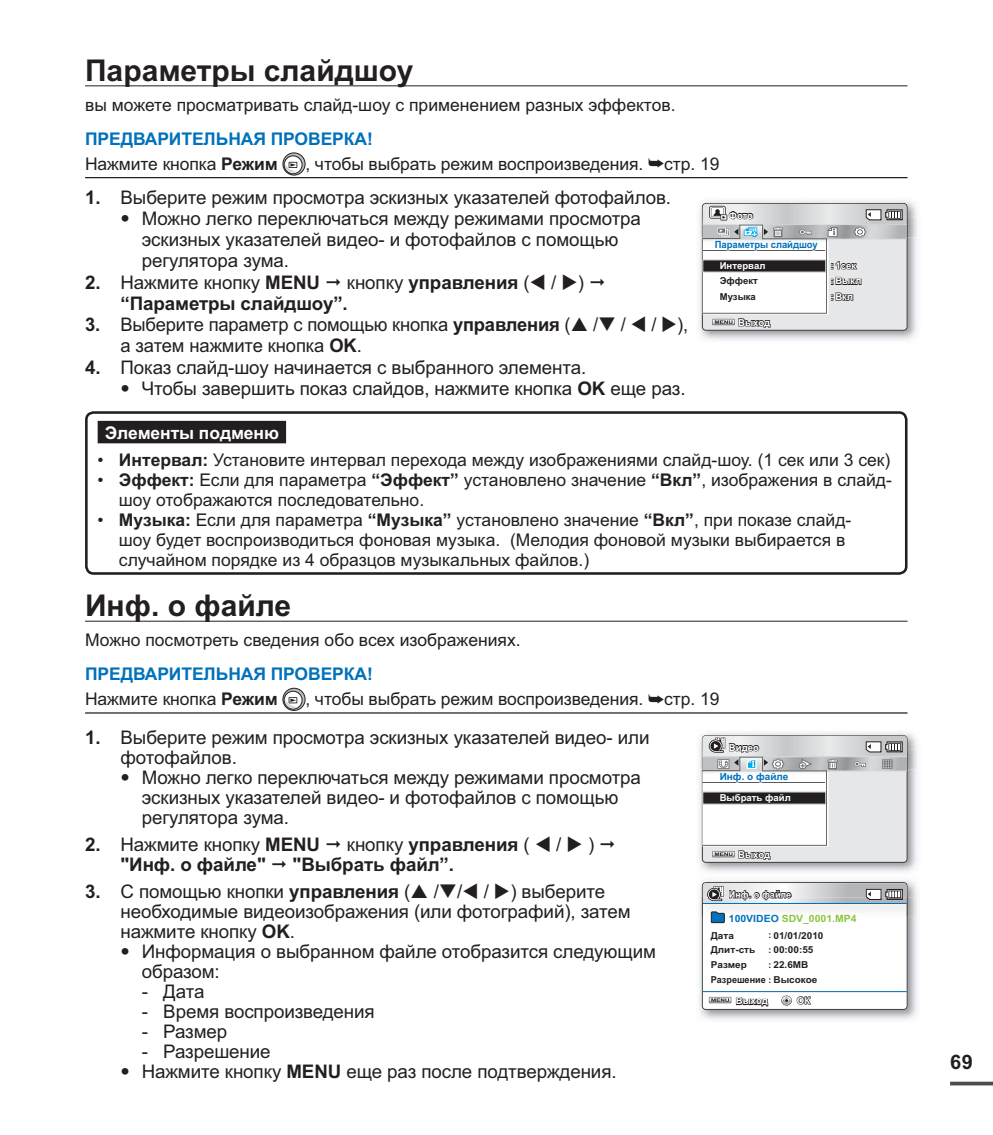
<style>
.page{position:relative;width:993px;height:1135px;background:#fff}
.page>*{position:absolute;margin:0;border:0;box-sizing:border-box;transform-origin:0 0}
.t1{font:700 30px "Arial";color:#231f20}
.t2{font:700 20px "Arial";color:#231f20}
.t3{font:18.75px/20px "Arial";letter-spacing:-.005em;color:#231f20}
.t4{font:700 18.75px/21.2px "Arial";letter-spacing:-.005em;color:#231f20}
.t5{font:100 18.75px "Helvetica Neue";color:#231f20}
.t6{font:17.5px/20px "Arial";color:#231f20}
.t7{font:700 17.5px/24.8px "Arial";letter-spacing:-.005em;color:#0071bc}
.t8{font:700 17.5px "Arial";letter-spacing:-.005em;color:#fff}
.t9{font:700 10px "Arial";color:#8cc63f;scale:1.05 1}
.t10{font:700 10px "Arial";letter-spacing:-.005em;color:#0071bc;scale:.95 1}
.t11{font:700 10px "Arial";letter-spacing:-.005em;color:#0071bc}
.t12{font:700 9.5px/15px "Arial";color:#231f20;scale:1.04 1}
.t13{font:700 9.5px/15.5px "Arial";color:#fff}
.t14{font:700 9.5px "Arial";color:#231f20}
.t15{font:700 9.5px "Arial";color:#fff;scale:.95 1}
.s1{font-weight:400;color:#231f20}
.s2{color:#231f20}
.s3{font-weight:700}
.s4{font-weight:400}
.s5{font-size:9.25px}
.s6{color:#0071bc}
</style>
<div class="page">
<hr style="left:950px;top:1082px;width:42px;height:3px;background:#4c4c4e">
<hr style="left:85px;top:621px;width:822px;height:1px;background:#231f20">
<hr style="left:85px;top:712px;width:822px;height:2px;background:#231f20">
<svg style="left:283px;top:688px;width:22px;height:22px"></svg>
<div style="left:282px;top:688px;width:23px;height:23px;border:1px solid #231f20;border-radius:50%"></div>
<svg style="left:284px;top:691px;width:18px;height:18px"></svg>
<div style="left:284px;top:691px;width:18px;height:19px;border:1px solid #231f20;border-radius:50%"></div>
<svg style="left:285px;top:698px;width:13px;height:11px"></svg>
<div style="left:85px;top:411px;width:822px;height:164px;border:3px solid #231f20;border-radius:7px"></div>
<div style="left:98px;top:421px;width:188px;height:22px;background:#231f20"></div>
<hr style="left:85px;top:85px;width:822px;height:1px;background:#231f20">
<hr style="left:85px;top:177px;width:822px;height:1px;background:#231f20">
<svg style="left:283px;top:153px;width:22px;height:22px"></svg>
<div style="left:282px;top:153px;width:23px;height:22px;border:1px solid #231f20;border-radius:50%"></div>
<svg style="left:284px;top:156px;width:18px;height:18px"></svg>
<div style="left:284px;top:155px;width:18px;height:19px;border:1px solid #231f20;border-radius:50%"></div>
<svg style="left:285px;top:163px;width:13px;height:11px"></svg>
<img style="left:699px;top:200px;width:218px;height:140px">
<img style="left:699px;top:218px;width:218px;height:19px">
<svg style="left:702px;top:203px;width:205px;height:128px"></svg>
<img style="left:699px;top:732px;width:218px;height:288px">
<img style="left:699px;top:750px;width:218px;height:19px">
<svg style="left:702px;top:735px;width:205px;height:128px"></svg>
<img style="left:699px;top:897px;width:218px;height:20px">
<svg style="left:702px;top:882px;width:205px;height:128px"></svg>
<h1 class="t1" style="left:85px;top:59px;width:330px">Параметры слайдшоу</h1>
<p class="t6" style="left:85px;top:96px;width:592px">вы можете просматривать слайд-шоу с применением разных эффектов.</p>
<p class="t7" style="left:85px;top:128px;width:289px">ПРЕДВАРИТЕЛЬНАЯ ПРОВЕРКА!<br><span class="s1">Нажмите кнопка</span> <span class="s2">Режим</span></p>
<p class="t6" style="left:305px;top:155px;width:415px">, чтобы выбрать режим воспроизведения. стр. 19</p>
<p class="t3" style="left:142px;top:188px;width:531px;line-height:21.2px;text-indent:-57px"><span class="s3">1.</span> Выберите режим просмотра эскизных указателей фотофайлов.<br>Можно легко переключаться между режимами просмотра эскизных указателей видео- и фотофайлов с помощью регулятора зума.</p>
<p class="t3" style="left:85px;top:274px;width:236px"><span class="s3">2.</span> Нажмите кнопку <span class="s3">MENU</span></p>
<p class="t13" style="left:729px;top:208px;width:26px">Фото</p>
<p class="t5" style="left:120px;top:212px;width:11px">•</p>
<p class="t10" style="left:714px;top:241px;width:110px">Параметры слайдшоу</p>
<p class="t13" style="left:719px;top:259px;width:47px">Интервал</p>
<p class="t14" style="left:719px;top:278px;width:40px">Эффект</p>
<p class="t13" style="left:738px;top:316px;width:33px">Выход</p>
<p class="t4" style="left:120px;top:273px;width:465px;text-indent:226px"><span class="s4">кнопку</span> управления <span class="s4">( / ) </span>“Параметры слайдшоу”.</p>
<p class="t3" style="left:85px;top:316px;width:542px"><span class="s3">3.</span> Выберите параметр с помощью кнопка <span class="s3">управления</span> ( / /</p>
<p class="t3" style="left:651px;top:316px;width:38px">/ ),</p>
<p class="t3" style="left:120px;top:338px;width:243px">а затем нажмите кнопка <span class="s3">OK</span>.</p>
<p class="t3" style="left:142px;top:358px;width:545px;line-height:21.2px;text-indent:-57px"><span class="s3">4.</span> Показ слайд-шоу начинается с выбранного элемента.<br>Чтобы завершить показ слайдов, нажмите кнопка <span class="s3">OK</span> еще раз.</p>
<p class="t14" style="left:719px;top:293px;width:38px">Музыка</p>
<p class="t5" style="left:120px;top:382px;width:11px">•</p>
<p class="t13" style="left:830px;top:259px;width:32px">: 1сек : Выкл</p>
<p class="t13" style="left:830px;top:290px;width:24px">: Вкл</p>
<p class="t8" style="left:105px;top:426px;width:176px">Элементы подменю</p>
<p class="t6" style="left:98px;top:451px;width:794px">• <span class="s3">Интервал:</span> Установите интервал перехода между изображениями слайд-шоу. (1 сек или 3 сек)</p>
<p class="t6" style="left:119px;top:471px;width:774px;text-indent:-21px">• <span class="s3">Эффект:</span> Если для параметра <span class="s3">“Эффект”</span> установлено значение <span class="s3">“Вкл”</span>, изображения в слайд&shy;шоу отображаются последовательно.</p>
<p class="t6" style="left:119px;top:511px;width:734px;text-indent:-21px">• <span class="s3">Музыка:</span> Если для параметра <span class="s3">“Музыка”</span> установлено значение <span class="s3">“Вкл”</span>, при показе слайд&shy;шоу будет воспроизводиться фоновая музыка. (Мелодия фоновой музыки выбирается в случайном порядке из 4 образцов музыкальных файлов.)</p>
<h1 class="t1" style="left:85px;top:595px;width:207px">Инф. о файле</h1>
<p class="t6" style="left:85px;top:632px;width:437px">Можно посмотреть сведения обо всех изображениях.</p>
<p class="t7" style="left:85px;top:663px;width:289px">ПРЕДВАРИТЕЛЬНАЯ ПРОВЕРКА!<br><span class="s1">Нажмите кнопка</span> <span class="s2">Режим</span></p>
<p class="t6" style="left:305px;top:691px;width:415px">, чтобы выбрать режим воспроизведения. стр. 19</p>
<p class="t3" style="left:120px;top:729px;width:530px;text-indent:-35px"><span class="s3">1.</span> Выберите режим просмотра эскизных указателей видео- или фотофайлов.</p>
<p class="t3" style="left:142px;top:769px;width:500px">Можно легко переключаться между режимами просмотра эскизных указателей видео- и фотофайлов с помощью регулятора зума.</p>
<p class="t3" style="left:85px;top:836px;width:236px"><span class="s3">2.</span> Нажмите кнопку <span class="s3">MENU</span></p>
<p class="t4" style="left:347px;top:836px;width:184px"><span class="s4">кнопку</span> управления <span class="s4">(</span></p>
<p class="t3" style="left:556px;top:836px;width:7px">/</p>
<p class="t3" style="left:588px;top:836px;width:8px">)</p>
<p class="t4" style="left:120px;top:856px;width:147px">"Инф. о файле"</p>
<p class="t4" style="left:292px;top:856px;width:163px">"Выбрать файл”.</p>
<p class="t3" style="left:120px;top:884px;width:512px;text-indent:-35px"><span class="s3">3.</span> С помощью кнопки <span class="s3">управления</span> ( / / / ) выберите необходимые видеоизображения (или фотографий), затем нажмите кнопку <span class="s3">OK</span>.</p>
<p class="t3" style="left:142px;top:944px;width:516px">Информация о выбранном файле отобразится следующим образом:</p>
<p class="t3" style="left:142px;top:984px;width:64px">- Дата</p>
<p class="t3" style="left:142px;top:1004px;width:234px">- Время воспроизведения</p>
<p class="t3" style="left:142px;top:1024px;width:87px">- Размер</p>
<p class="t3" style="left:142px;top:1044px;width:476px">- Разрешение<br>Нажмите кнопку <span class="s3">MENU</span> еще раз после подтверждения.</p>
<p class="t13" style="left:729px;top:741px;width:32px">Видео</p>
<p class="t11" style="left:719px;top:773px;width:70px">Инф. о файле</p>
<p class="t13" style="left:719px;top:791px;width:73px">Выбрать файл</p>
<p class="t5" style="left:120px;top:771px;width:11px">•</p>
<p class="t13" style="left:738px;top:848px;width:33px">Выход</p>
<p class="t15" style="left:729px;top:891px;width:67px">Инф. о файле</p>
<p class="t12" style="left:710px;top:929px;width:104px">Дата<br>Длит-сть<br>Размер<br>Разрешение <span class="s5">:</span> Высокое</p>
<p class="t9" style="left:729px;top:915px;width:123px"><span class="s6">100VIDEO</span> SDV_0001.MP4</p>
<p class="t12" style="left:768px;top:929px;width:54px"><span class="s5">:</span> 01/01/2010 <span class="s5">:</span> 00:00:55<br><span class="s5">:</span> 22.6MB</p>
<p class="t5" style="left:120px;top:945px;width:11px">•</p>
<p class="t13" style="left:736px;top:994px;width:33px">Выход</p>
<p class="t13" style="left:796px;top:994px;width:15px">OК</p>
<p class="t5" style="left:120px;top:1065px;width:11px">•</p>
<p class="t2" style="left:950px;top:1055px;width:24px">69</p>
</div>
